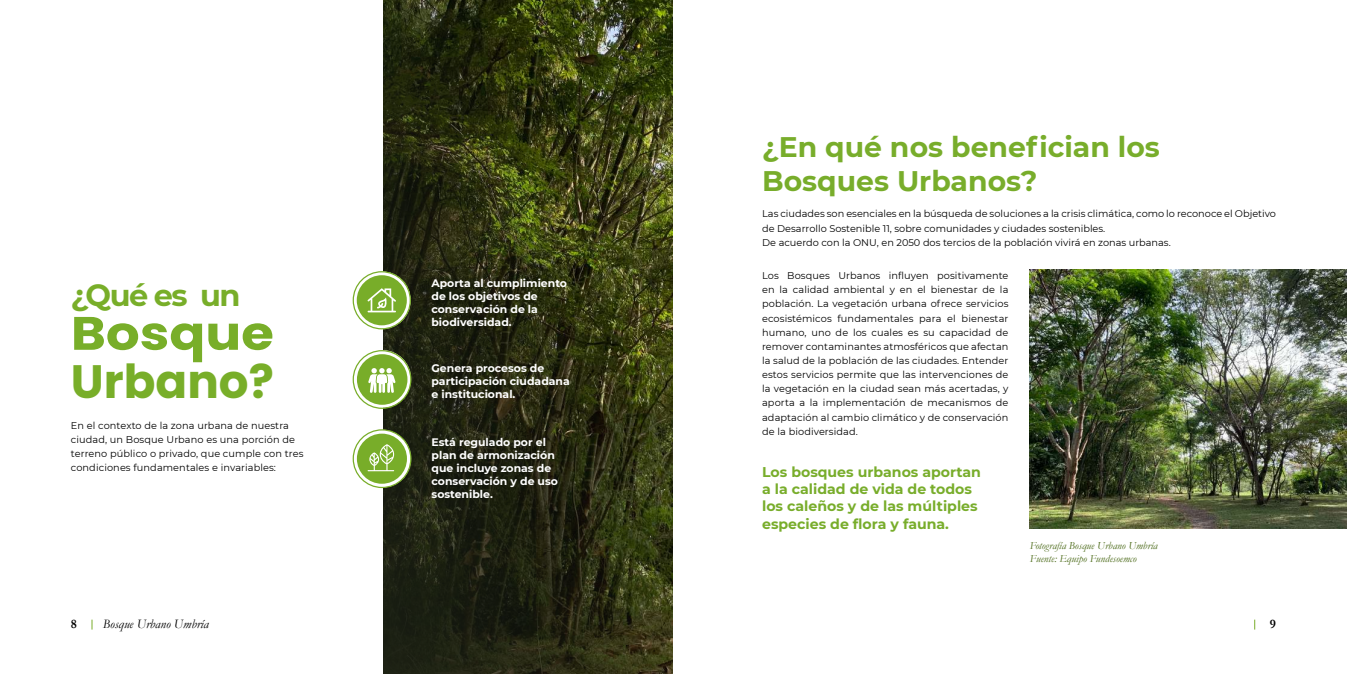
<style>
.page{position:relative;width:1347px;height:674px;background:#fff}
.page>*{position:absolute;margin:0;border:0;box-sizing:border-box;transform-origin:0 0}
.t1{font:700 46.75px/47.9px "Poppins";color:#78ae29;scale:1.14 1}
.t2{font:700 30.38px "Montserrat";letter-spacing:-.05em;color:#78ae29}
.t3{font:700 28.25px/33.6px "Montserrat";color:#78ad2b}
.t4{font:700 14.12px/17.4px "Montserrat";color:#78ad2b}
.t5{font:italic 13px "Garamond";color:#000}
.t6{font:700 13px "Garamond";color:#000}
.t7{font:700 10.88px/13px "Montserrat";color:#fff}
.t8{font:italic 10.88px/13px "Garamond";color:#4a6917}
.t9{font:9.75px/14.1px "Montserrat";color:#000}
</style>
<div class="page">
<svg style="left:383px;top:0;width:289px;height:673px;background:#2d3114"></svg>
<svg style="left:353px;top:429px;width:58px;height:58px"></svg>
<svg style="left:353px;top:350px;width:58px;height:57px"></svg>
<svg style="left:353px;top:271px;width:58px;height:58px"></svg>
<div style="left:357px;top:275px;width:50px;height:50px;background:#78ad29;border-radius:50%"></div>
<svg style="left:367px;top:288px;width:29px;height:24px"></svg>
<div style="left:353px;top:271px;width:58px;height:58px;border:1px solid #78ad29;border-radius:50%"></div>
<div style="left:357px;top:354px;width:50px;height:50px;background:#78ad29;border-radius:50%"></div>
<svg style="left:368px;top:368px;width:27px;height:25px"></svg>
<div style="left:353px;top:350px;width:58px;height:58px;border:1px solid #78ad29;border-radius:50%"></div>
<div style="left:353px;top:429px;width:58px;height:59px;border:1px solid #78ad29;border-radius:50%"></div>
<div style="left:357px;top:433px;width:50px;height:50px;background:#78ad29;border-radius:50%"></div>
<svg style="left:367px;top:444px;width:27px;height:27px"></svg>
<img style="left:1029px;top:269px;width:317px;height:259px">
<h2 class="t2" style="left:71px;top:273px;width:171px">¿Qué es un</h2>
<h1 class="t1" style="left:71px;top:309px;width:179px">Bosque<br>Urbano?</h1>
<p class="t9" style="left:71px;top:417px;width:234px">En el contexto de la zona urbana de nuestra ciudad, un Bosque Urbano es una porción de terreno público o privado, que cumple con tres condiciones fundamentales e invariables:</p>
<p class="t7" style="left:431px;top:276px;width:137px">Aporta al cumplimiento de los objetivos de conservación de la biodiversidad.</p>
<p class="t7" style="left:431px;top:361px;width:140px">Genera procesos de participación ciudadana e institucional.</p>
<p class="t7" style="left:431px;top:434px;width:128px">Está regulado por el plan de armonización que incluye zonas de conservación y de uso sostenible.</p>
<h3 class="t3" style="left:762px;top:129px;width:399px">¿En qué nos benefician los<br>Bosques Urbanos?</h3>
<p class="t9" style="left:762px;top:206px;width:515px">Las ciudades son esenciales en la búsqueda de soluciones a la crisis climática, como lo reconoce el Objetivo de Desarrollo Sostenible 11, sobre comunidades y ciudades sostenibles.<br>De acuerdo con la ONU, en 2050 dos tercios de la población vivirá en zonas urbanas.</p>
<p class="t9" style="left:762px;top:268px;width:248px;text-align:justify">Los Bosques Urbanos influyen positivamente en la calidad ambiental y en el bienestar de la población. La vegetación urbana ofrece servicios ecosistémicos fundamentales para el bienestar humano, uno de los cuales es su capacidad de remover contaminantes atmosféricos que afectan la salud de la población de las ciudades. Entender estos servicios permite que las intervenciones de la vegetación en la ciudad sean más acertadas, y aporta a la implementación de mecanismos de adaptación al cambio climático y de conservación de la biodiversidad.</p>
<h3 class="t4" style="left:762px;top:462px;width:220px">Los bosques urbanos aportan a la calidad de vida de todos los caleños y de las múltiples especies de flora y fauna.</h3>
<p class="t8" style="left:1029px;top:538px;width:129px">Fotografía Bosque Urbano Umbría<br>Fuente: Equipo Fundesoemco</p>
<h3 class="t6" style="left:71px;top:614px;width:8px">8</h3>
<h3 class="t5" style="left:103px;top:615px;width:108px">Bosque Urbano Umbría</h3>
<h3 class="t6" style="left:1269px;top:614px;width:8px">9</h3>
</div>
